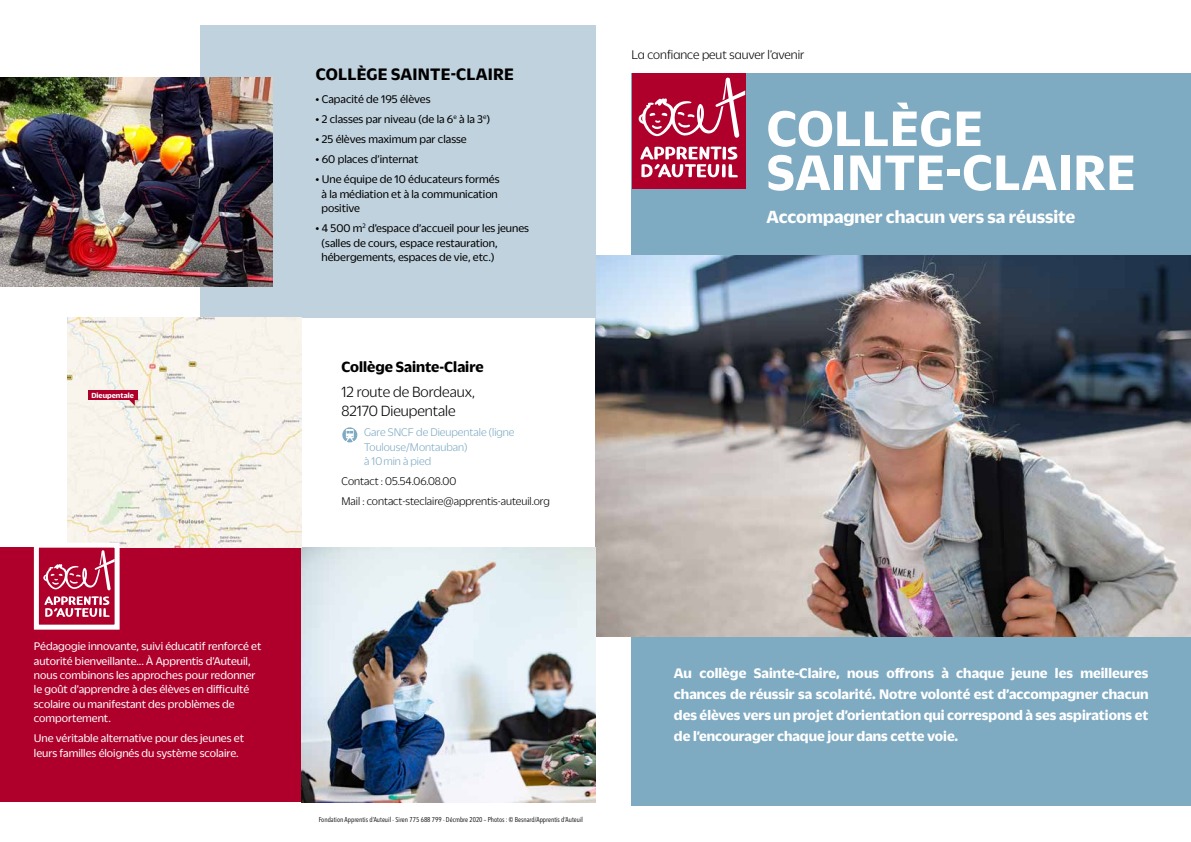
<style>
.page{position:relative;width:1191px;height:842px;background:#fff}
.page>*{position:absolute;margin:0;border:0;box-sizing:border-box;transform-origin:0 0}
.t1{font:700 54px/44px "Duplicate Sans";letter-spacing:.01em;color:#fff}
.t2{font:700 19.1px "Duplicate Sans";color:#fff}
.t3{font:700 18px "Duplicate Sans";letter-spacing:.01em;color:#000}
.t4{font:300 16px/19.2px "Duplicate Sans";color:#000}
.t5{font:700 16px "Duplicate Sans";color:#000}
.t6{font:700 15px/21px "Duplicate Sans";color:#fff;text-align:justify}
.t7{font:300 13.6px "Duplicate Sans";color:#000}
.t8{font:12px/14.4px "Duplicate Sans";color:#fff}
.t9{font:12px/14.4px "Duplicate Sans";color:#000}
.t10{font:300 12px/20.1px "Duplicate Sans";color:#000}
.t11{font:300 12px/14.4px "Duplicate Sans";color:#7eaac2}
.t12{font:700 8px "Duplicate Sans";color:#fff}
.t13{font:condensed 7px "Avenir Next LT Pro";color:#000}
</style>
<div class="page">
<div style="left:632px;top:74px;width:559px;height:732px;background:#7eaac2"></div>
<div style="left:632px;top:74px;width:113px;height:115px;background:#af002c"></div>
<svg style="left:638px;top:78px;width:107px;height:60px"></svg>
<svg style="left:640px;top:146px;width:98px;height:32px"></svg>
<img style="left:595px;top:255px;width:596px;height:382px">
<div style="left:0;top:548px;width:595px;height:254px;background:#af002c"></div>
<div style="left:200px;top:26px;width:395px;height:292px;background:#c0d2de"></div>
<img style="left:0;top:78px;width:272px;height:209px">
<svg style="left:342px;top:427px;width:15px;height:15px"></svg>
<img style="left:301px;top:548px;width:294px;height:254px">
<img style="left:67px;top:318px;width:234px;height:230px">
<div style="left:88px;top:390px;width:49px;height:10px;background:#af002c"></div>
<svg style="left:129px;top:400px;width:6px;height:5px"></svg>
<svg style="left:31px;top:540px;width:91px;height:90px"></svg>
<p class="t12" style="left:91px;top:390px;width:44px">Dieupentale</p>
<p class="t8" style="left:34px;top:638px;width:229px">Pédagogie innovante, suivi éducatif renforcé et autorité bienveillante... À Apprentis d’Auteuil, nous combinons les approches pour redonner le goût d’apprendre à des élèves en difficulté scolaire ou manifestant des problèmes de comportement.</p>
<p class="t8" style="left:34px;top:730px;width:212px">Une véritable alternative pour des jeunes et leurs familles éloignés du système scolaire.</p>
<h3 class="t3" style="left:316px;top:62px;width:200px">COLLÈGE SAINTE-CLAIRE</h3>
<p class="t9" style="left:315px;top:91px;width:116px">• Capacité de 195 élèves</p>
<p class="t9" style="left:315px;top:111px;width:176px">• 2 classes par niveau (de la 6<sup>e</sup> à la 3<sup>e</sup>)</p>
<p class="t9" style="left:315px;top:131px;width:153px">• 25 élèves maximum par classe</p>
<p class="t9" style="left:315px;top:151px;width:104px">• 60 places d’internat</p>
<p class="t9" style="left:321px;top:172px;width:179px;text-indent:-6px">• Une équipe de 10 éducateurs formés à la médiation et à la communication positive</p>
<p class="t9" style="left:322px;top:220px;width:209px;text-indent:-6px">• 4 500 m<sup>2</sup> d’espace d’accueil pour les jeunes (salles de cours, espace restauration, hébergements, espaces de vie, etc.)</p>
<h3 class="t5" style="left:341px;top:356px;width:144px">Collège Sainte-Claire</h3>
<h3 class="t4" style="left:341px;top:381px;width:135px">12 route de Bordeaux,<br>82170 Dieupentale</h3>
<p class="t11" style="left:364px;top:425px;width:152px">Gare SNCF de Dieupentale (ligne<br>Toulouse/Montauban)<br>à 10 min à pied</p>
<p class="t10" style="left:341px;top:471px;width:210px">Contact : 05.54.06.08.00<br>Mail : contact-steclaire@apprentis-auteuil.org</p>
<p class="t7" style="left:631px;top:46px;width:174px">La confiance peut sauver l’avenir</p>
<h1 class="t1" style="left:767px;top:102px;width:370px">COLLÈGE<br>SAINTE-CLAIRE</h1>
<h2 class="t2" style="left:766px;top:204px;width:310px">Accompagner chacun vers sa réussite</h2>
<p class="t13" style="left:319px;top:815px;width:266px">Fondation Apprentis d’Auteuil - Siren 775 688 799 - Décmbre 2020 – Photos : © Besnard/Apprentis d’Auteuil</p>
<p class="t6" style="left:674px;top:662px;width:476px">Au collège Sainte-Claire, nous offrons à chaque jeune les meilleures chances de réussir sa scolarité. Notre volonté est d’accompagner chacun des élèves vers un projet d’orientation qui correspond à ses aspirations et de l’encourager chaque jour dans cette voie.</p>
</div>
